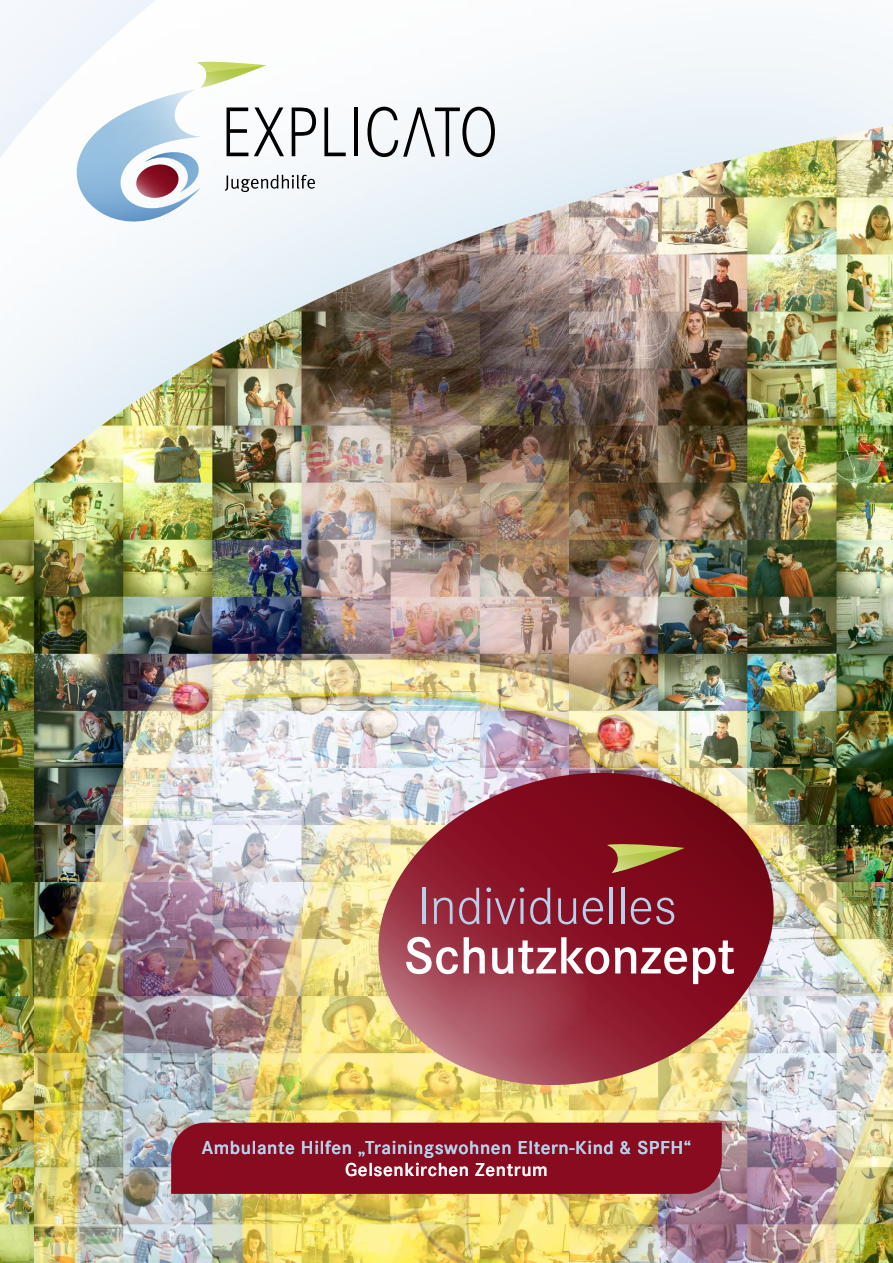
<style>
.page{position:relative;width:893px;height:1263px;background:#f6f9fc}
.page>*{position:absolute;margin:0;border:0;box-sizing:border-box;transform-origin:0 0}
.t1{font:300 54px "Corporate S Pro";color:#b5d2ea}
.t2{font:600 54px "Corporate S Pro";color:#fff}
.t3{font:600 19.5px "Corporate S Pro";letter-spacing:.03em;color:#b5d2ea}
.t4{font:600 19.5px "Corporate S Pro";letter-spacing:.03em;color:#fff}
</style>
<div class="page">
<img style="left:0;top:125px;width:893px;height:1138px">
<svg style="left:324px;top:107px;width:22px;height:49px"></svg>
<hr style="left:354px;top:107px;width:4px;height:49px;background:#000">
<svg style="left:367px;top:107px;width:128px;height:50px"></svg>
<svg style="left:0;top:61px;width:316px;height:229px"></svg>
<img style="left:362px;top:754px;width:428px;height:350px">
<svg style="left:438px;top:931px;width:162px;height:132px;background:#9f3c4c"></svg>
<svg style="left:607px;top:842px;width:78px;height:31px;background:#9b6239"></svg>
<div style="left:171px;top:1123px;width:551px;height:71px;background:#890b20"></div>
<h1 class="t1" style="left:417px;top:868px;width:261px">Individuelles</h1>
<h1 class="t2" style="left:404px;top:916px;width:333px">Schutzkonzept</h1>
<p class="t3" style="left:202px;top:1133px;width:491px">Ambulante Hilfen „Trainingswohnen Eltern-Kind &amp; SPFH“</p>
<p class="t4" style="left:345px;top:1155px;width:204px">Gelsenkirchen Zentrum</p>
</div>
